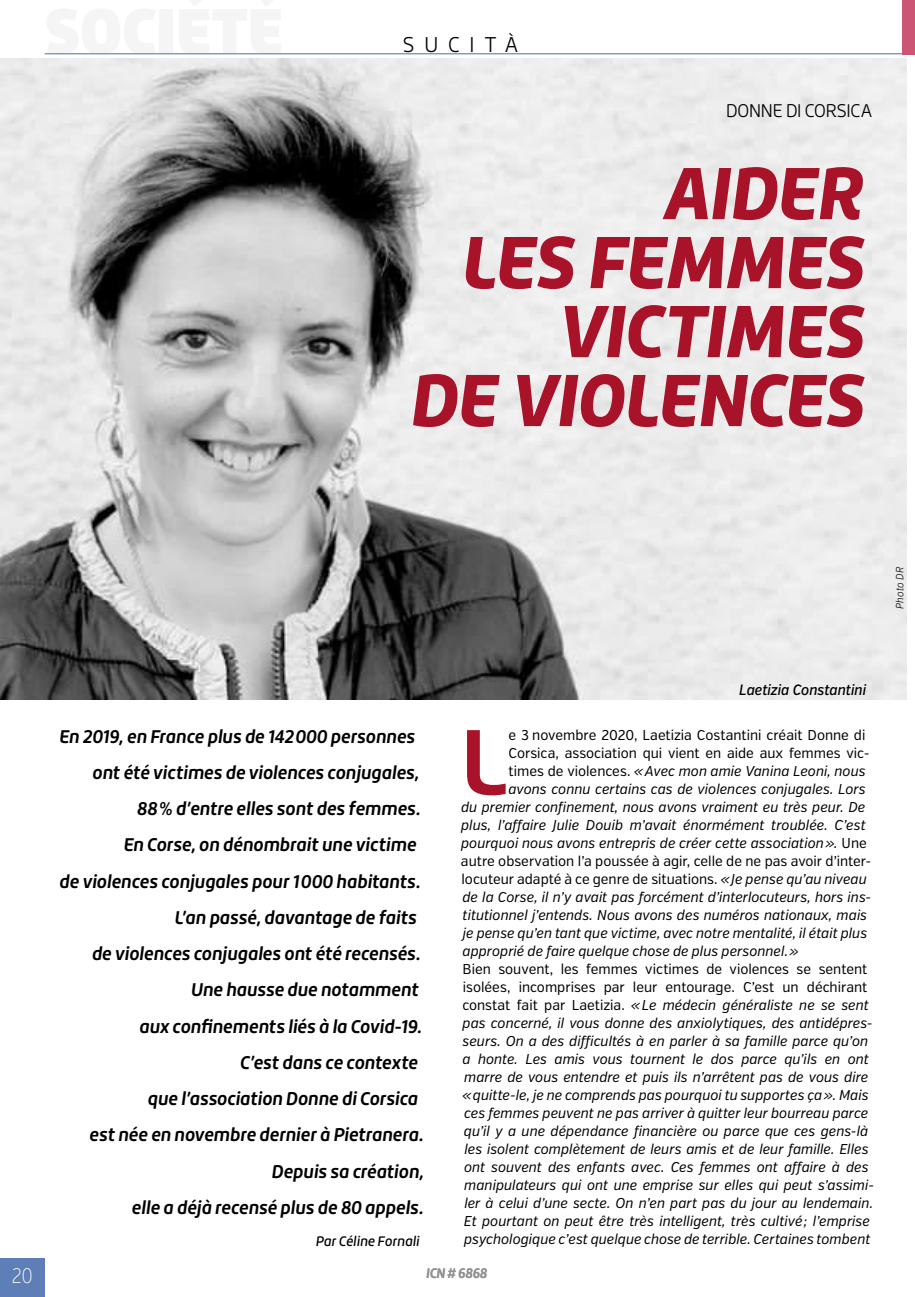
<style>
.page{position:relative;width:915px;height:1297px;background:#fff}
.page>*{position:absolute;margin:0;border:0;box-sizing:border-box;transform-origin:0 0}
.t1{font:700 90.3px "Roihu";color:#a9132a}
.t2{font:italic 900 72px/69px "Roihu";letter-spacing:-.02em;color:#a9132a;text-align:right;scale:.95 1}
.t3{font:300 21px "Roihu";letter-spacing:.485em;color:#000;scale:.95 1}
.t4{font:200 21px "Verb Cond";color:#fff;scale:.9 1}
.t5{font:italic 700 18px "Roihu";letter-spacing:-.01em;color:#000;scale:.95 1}
.t6{font:300 18px "Roihu";letter-spacing:-.01em;color:#000;scale:.95 1}
.t7{font:italic 500 15px "Verb Cond";letter-spacing:-.005em;color:#000;scale:.95 1}
.t8{font:italic 14.25px/18px "Verb Cond";color:#000}
.t9{font:14.25px "Verb Cond";color:#000}
.t10{font:italic 500 13.5px "Roihu";color:#000;scale:.95 1}
.t11{font:italic 700 13.5px "Roihu";letter-spacing:-.01em;color:#939393;scale:.9 1}
.t12{font:italic 300 10.5px "Verb Cond";letter-spacing:.01em;color:#000;scale:.95 1}
.s1{font-style:normal}
.s2{font-style:italic}
</style>
<div class="page">
<div style="left:0;top:1258px;width:45px;height:39px;background:#5d7eb6"></div>
<hr style="left:45px;top:53px;width:869px;height:1px;background:#5d7eb6">
<div style="left:901px;top:0;width:13px;height:54px;background:#cc5573"></div>
<img style="left:0;top:58px;width:906px;height:641px">
<h3 class="t3" style="left:403px;top:32px;width:123px">SUCITÀ</h3>
<p class="t6" style="left:726px;top:100px;width:155px">DONNE DI CORSICA</p>
<h2 class="t2" style="left:408px;top:160px;width:480px">AIDER<br>LES FEMMES<br>VICTIMES<br>DE VIOLENCES</h2>
<p class="t12" style="left:893px;top:609px;width:45px;rotate:-90deg">Photo DR</p>
<p class="t5" style="left:59px;top:726px;width:376px">En 2019, en France plus de 142 000 personnes</p>
<p class="t5" style="left:92px;top:762px;width:346px">ont été victimes de violences conjugales,</p>
<p class="t5" style="left:137px;top:798px;width:300px">88 % d’entre elles sont des femmes.</p>
<p class="t5" style="left:123px;top:834px;width:310px">En Corse, on dénombrait une victime</p>
<p class="t5" style="left:59px;top:871px;width:381px">de violences conjugales pour 1 000 habitants.</p>
<p class="t5" style="left:174px;top:907px;width:256px">L’an passé, davantage de faits</p>
<p class="t5" style="left:91px;top:943px;width:347px">de violences conjugales ont été recensés.</p>
<p class="t5" style="left:190px;top:979px;width:241px">Une hausse due notamment</p>
<p class="t5" style="left:139px;top:1016px;width:299px">aux confinements liés à la Covid-19.</p>
<p class="t5" style="left:239px;top:1052px;width:189px">C’est dans ce contexte</p>
<p class="t5" style="left:147px;top:1088px;width:286px">que l’association Donne di Corsica</p>
<p class="t5" style="left:89px;top:1124px;width:353px">est née en novembre dernier à Pietranera.</p>
<p class="t5" style="left:271px;top:1161px;width:162px">Depuis sa création,</p>
<p class="t5" style="left:131px;top:1197px;width:309px">elle a déjà recensé plus de 80 appels.</p>
<p class="t10" style="left:315px;top:1233px;width:111px">Par Céline Fornali</p>
<p class="t7" style="left:739px;top:681px;width:135px">Laetizia Constantini</p>
<h1 class="t1" style="left:461px;top:710px;width:49px">L</h1>
<p class="t9" style="left:508px;top:727px;width:358px">e 3 novembre 2020, Laetizia Costantini créait Donne di</p>
<p class="t9" style="left:508px;top:745px;width:363px">Corsica, association qui vient en aide aux femmes vic-</p>
<p class="t8" style="left:508px;top:762px;width:358px"><span class="s1">times de violences.</span> «Avec mon amie Vanina Leoni, nous</p>
<p class="t8" style="left:508px;top:780px;width:358px">avons connu certains cas de violences conjugales. Lors</p>
<p class="t8" style="left:461px;top:798px;width:406px">du premier confinement, nous avons vraiment eu très peur. De</p>
<p class="t8" style="left:461px;top:816px;width:406px">plus, l’affaire Julie Douib m’avait énormément troublée. C’est</p>
<p class="t8" style="left:461px;top:834px;width:407px">pourquoi nous avons entrepris de créer cette association». <span class="s1">Une</span></p>
<p class="t9" style="left:461px;top:853px;width:412px">autre observation l’a poussée à agir, celle de ne pas avoir d’inter-</p>
<p class="t9" style="left:461px;top:871px;width:407px">locuteur adapté à ce genre de situations. <span class="s2">«Je pense qu’au niveau</span></p>
<p class="t8" style="left:462px;top:888px;width:410px">de la Corse, il n’y avait pas forcément d’interlocuteurs, hors ins-</p>
<p class="t8" style="left:462px;top:906px;width:406px">titutionnel j’entends. Nous avons des numéros nationaux, mais</p>
<p class="t8" style="left:462px;top:924px;width:405px">je pense qu’en tant que victime, avec notre mentalité, il était plus</p>
<p class="t8" style="left:462px;top:942px;width:337px">approprié de faire quelque chose de plus personnel.»</p>
<p class="t8" style="left:462px;top:960px;width:413px"><span class="s1">Bien souvent, les femmes victimes de violences se sentent isolées, incomprises par leur entourage. C’est un déchirant constat fait par Laetizia.</span> «Le médecin généraliste ne se sent pas concerné, il vous donne des anxiolytiques, des antidépres&shy;seurs. On a des difficultés à en parler à sa famille parce qu’on a honte. Les amis vous tournent le dos parce qu’ils en ont marre de vous entendre et puis ils n’arrêtent pas de vous dire «quitte-le, je ne comprends pas pourquoi tu supportes ça». Mais ces femmes peuvent ne pas arriver à quitter leur bourreau parce qu’il y a une dépendance financière ou parce que ces gens-là les isolent complètement de leurs amis et de leur famille. Elles ont souvent des enfants avec. Ces femmes ont affaire à des manipulateurs qui ont une emprise sur elles qui peut s’assimi&shy;ler à celui d’une secte. On n’en part pas du jour au lendemain.<br>Et pourtant on peut être très intelligent, très cultivé; l’emprise psychologique c’est quelque chose de terrible. Certaines tombent</p>
<h3 class="t4" style="left:12px;top:1263px;width:25px">20</h3>
<p class="t11" style="left:426px;top:1265px;width:69px">ICN # 6868</p>
</div>
